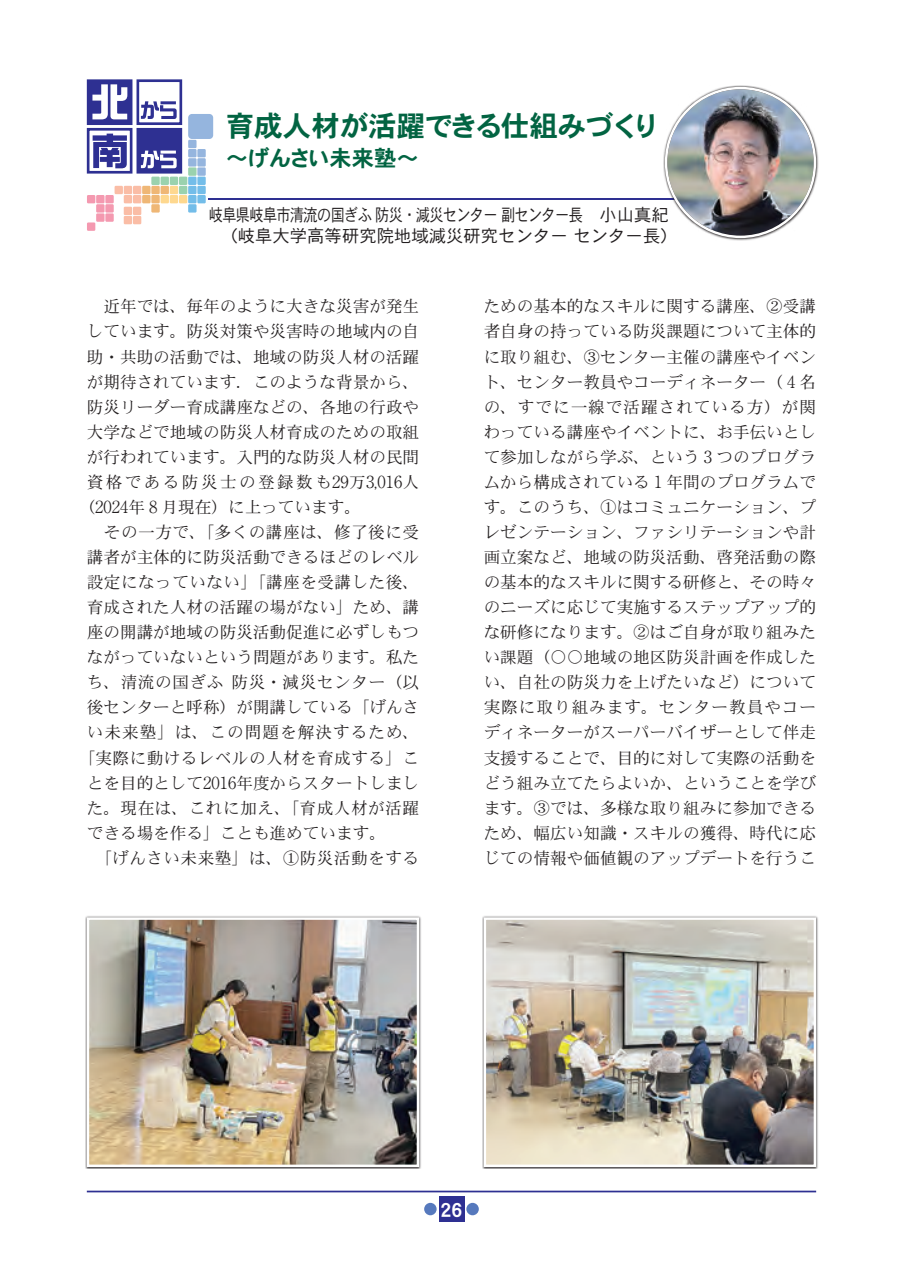
<style>
.page{position:relative;width:903px;height:1275px;background:#fff}
.page>*{position:absolute;margin:0;border:0;box-sizing:border-box;transform-origin:0 0}
.t1{font:28.53px "DFHS Gothic Std W7";letter-spacing:-.005em;color:#026442}
.t2{font:22.4px "DFHS Gothic Std W7";letter-spacing:-.005em;color:#026442}
.t3{font:21px "DFHS Gothic Std W7";color:#fff}
.t4{font:17.32px/21px "DFHS Gothic Std W3";color:#231f20;scale:.82 1}
.t5{font:16.62px/25px "DFHS Mincho Std W3";color:#231f20;text-align:justify}
.t6{font:16.62px "DFHS Mincho Std W3";letter-spacing:.03em;color:#231f20}
.t7{font:16.62px "DFHS Mincho Std W3";letter-spacing:.035em;color:#231f20}
.t8{font:16.62px "DFHS Mincho Std W3";letter-spacing:.145em;color:#231f20}
.t9{font:16.62px "DFHS Mincho Std W3";letter-spacing:.025em;color:#231f20}
.t10{font:16.62px "DFHS Mincho Std W3";letter-spacing:.06em;color:#231f20}
.s1{font-family:"Ryumin Pr 6";font-weight:300}
</style>
<div class="page">
<hr style="left:208px;top:199px;width:608px;height:1px;background:#2e3092">
<div style="left:188px;top:140px;width:9px;height:8px;background:#95b5de"></div>
<div style="left:188px;top:114px;width:25px;height:25px;background:#95b5de;border-radius:4px"></div>
<div style="left:188px;top:149px;width:9px;height:8px;background:#95b5de"></div>
<div style="left:197px;top:149px;width:9px;height:8px;background:#95b5de"></div>
<div style="left:188px;top:158px;width:9px;height:9px;background:#95b5de"></div>
<div style="left:197px;top:158px;width:9px;height:9px;background:#95b5de"></div>
<div style="left:197px;top:167px;width:9px;height:9px;background:#95b5de"></div>
<div style="left:179px;top:195px;width:8px;height:8px;background:#fed88f"></div>
<div style="left:170px;top:186px;width:8px;height:8px;background:#fed88f"></div>
<div style="left:170px;top:195px;width:8px;height:8px;background:#fed88f"></div>
<div style="left:161px;top:195px;width:8px;height:8px;background:#fed88f"></div>
<div style="left:188px;top:167px;width:9px;height:9px;background:#9ad2ae"></div>
<div style="left:179px;top:177px;width:8px;height:8px;background:#9ad2ae"></div>
<div style="left:179px;top:186px;width:8px;height:8px;background:#9ad2ae"></div>
<div style="left:170px;top:177px;width:8px;height:8px;background:#9ad2ae"></div>
<div style="left:161px;top:177px;width:8px;height:8px;background:#9ad2ae"></div>
<div style="left:151px;top:177px;width:9px;height:8px;background:#9ad2ae"></div>
<div style="left:133px;top:186px;width:8px;height:8px;background:#fabda6"></div>
<div style="left:133px;top:195px;width:8px;height:8px;background:#fabda6"></div>
<div style="left:133px;top:207px;width:8px;height:8px;background:#fabda6"></div>
<div style="left:124px;top:207px;width:8px;height:8px;background:#fabda6"></div>
<div style="left:133px;top:216px;width:8px;height:8px;background:#fabda6"></div>
<div style="left:124px;top:216px;width:8px;height:8px;background:#fabda6"></div>
<div style="left:124px;top:186px;width:8px;height:8px;background:#fabda6"></div>
<div style="left:115px;top:186px;width:8px;height:8px;background:#fabda6"></div>
<div style="left:124px;top:195px;width:8px;height:8px;background:#fabda6"></div>
<div style="left:105px;top:195px;width:9px;height:8px;background:#f499b0"></div>
<div style="left:105px;top:204px;width:9px;height:9px;background:#f499b0"></div>
<div style="left:96px;top:195px;width:9px;height:8px;background:#f499b0"></div>
<div style="left:87px;top:195px;width:8px;height:8px;background:#f499b0"></div>
<div style="left:87px;top:222px;width:8px;height:9px;background:#f499b0"></div>
<div style="left:96px;top:204px;width:9px;height:9px;background:#f499b0"></div>
<div style="left:105px;top:213px;width:9px;height:9px;background:#f499b0"></div>
<div style="left:96px;top:213px;width:9px;height:9px;background:#f499b0"></div>
<div style="left:161px;top:186px;width:8px;height:8px;background:#efb776"></div>
<div style="left:151px;top:186px;width:9px;height:8px;background:#efb776"></div>
<div style="left:151px;top:195px;width:9px;height:8px;background:#efb776"></div>
<div style="left:142px;top:186px;width:9px;height:8px;background:#efb776"></div>
<div style="left:142px;top:195px;width:9px;height:8px;background:#efb776"></div>
<div style="left:151px;top:204px;width:9px;height:9px;background:#efb776"></div>
<div style="left:188px;top:177px;width:9px;height:8px;background:#73bde9"></div>
<div style="left:188px;top:186px;width:9px;height:8px;background:#73bde9"></div>
<div style="left:197px;top:177px;width:9px;height:8px;background:#73bde9"></div>
<div style="left:188px;top:195px;width:9px;height:8px;background:#73bde9"></div>
<div style="left:197px;top:186px;width:9px;height:8px;background:#73bde9"></div>
<div style="left:188px;top:204px;width:9px;height:9px;background:#73bde9"></div>
<div style="left:197px;top:195px;width:9px;height:8px;background:#73bde9"></div>
<svg style="left:91px;top:83px;width:37px;height:38px"></svg>
<div style="left:87px;top:79px;width:45px;height:46px;border:3px solid #2e3092"></div>
<div style="left:136px;top:79px;width:46px;height:46px;border:3px solid #2e3092"></div>
<div style="left:87px;top:128px;width:45px;height:46px;border:3px solid #2e3092"></div>
<div style="left:138px;top:129px;width:43px;height:43px;background:#2e3092"></div>
<div style="left:136px;top:128px;width:46px;height:46px;border:3px solid #2e3092"></div>
<svg style="left:92px;top:84px;width:35px;height:35px"></svg>
<svg style="left:141px;top:151px;width:36px;height:17px"></svg>
<svg style="left:141px;top:101px;width:36px;height:18px"></svg>
<svg style="left:93px;top:134px;width:34px;height:34px"></svg>
<svg style="left:663px;top:85px;width:155px;height:155px"></svg>
<img style="left:667px;top:89px;width:147px;height:147px;border-radius:73px">
<svg style="left:85px;top:916px;width:336px;height:253px;background:#b0aeae"></svg>
<img style="left:90px;top:920px;width:326px;height:244px">
<div style="left:87px;top:917px;width:332px;height:250px;border:2px solid #fff"></div>
<svg style="left:482px;top:916px;width:336px;height:253px;background:#afaeae"></svg>
<img style="left:487px;top:920px;width:326px;height:244px">
<div style="left:484px;top:917px;width:332px;height:250px;border:2px solid #fff"></div>
<hr style="left:87px;top:1191px;width:729px;height:1px;background:#2e3092">
<div style="left:439px;top:1196px;width:25px;height:25px;background:#2e3092"></div>
<div style="left:466px;top:1203px;width:13px;height:12px;background:#5679bd;border-radius:50%"></div>
<div style="left:424px;top:1203px;width:13px;height:12px;background:#5679bd;border-radius:50%"></div>
<h1 class="t1" style="left:226px;top:110px;width:436px">育成人材が活躍できる仕組みづくり</h1>
<h2 class="t2" style="left:226px;top:146px;width:195px">～げんさい未来塾～</h2>
<p class="t4" style="left:220px;top:204px;width:559px;text-indent:-12px">岐阜県岐阜市清流の国ぎふ 防災・減災センター 副センター長　小山真紀（岐阜大学高等研究院地域減災研究センター センター長）</p>
<p class="t5" style="left:87px;top:294px;width:334px">　近年では、毎年のように大きな災害が発生</p>
<p class="t5" style="left:87px;top:319px;width:334px">しています。防災対策や災害時の地域内の自</p>
<p class="t5" style="left:87px;top:344px;width:334px">助・共助の活動では、地域の防災人材の活躍</p>
<p class="t5" style="left:87px;top:369px;width:334px">が期待されています．このような背景から、</p>
<p class="t5" style="left:87px;top:394px;width:334px">防災リーダー育成講座などの、各地の行政や</p>
<p class="t5" style="left:87px;top:419px;width:334px">大学などで地域の防災人材育成のための取組</p>
<p class="t5" style="left:87px;top:444px;width:334px">が行われています。入門的な防災人材の民間</p>
<p class="t8" style="left:87px;top:473px;width:334px">資格である防災士の登録数も<span class="s1">29</span>万<span class="s1">3,016</span>人</p>
<p class="t5" style="left:79px;top:494px;width:284px">（<span class="s1">2024</span>年 <span class="s1">8</span> 月現在）に上っています。</p>
<p class="t6" style="left:87px;top:523px;width:334px">　その一方で、「多くの講座は、修了後に受</p>
<p class="t5" style="left:87px;top:544px;width:334px">講者が主体的に防災活動できるほどのレベル</p>
<p class="t6" style="left:87px;top:573px;width:334px">設定になっていない」「講座を受講した後、</p>
<p class="t5" style="left:87px;top:594px;width:334px">育成された人材の活躍の場がない」ため、講</p>
<p class="t5" style="left:87px;top:619px;width:334px">座の開講が地域の防災活動促進に必ずしもつ</p>
<p class="t5" style="left:87px;top:644px;width:334px">ながっていないという問題があります。私た</p>
<p class="t7" style="left:87px;top:673px;width:334px">ち、清流の国ぎふ防災・減災センター（以</p>
<p class="t5" style="left:87px;top:695px;width:334px">後センターと呼称）が開講している「げんさ</p>
<p class="t10" style="left:87px;top:723px;width:334px">い未来塾」は、この問題を解決するため、</p>
<p class="t9" style="left:79px;top:748px;width:342px">「実際に動けるレベルの人材を育成する」こ</p>
<p class="t5" style="left:87px;top:770px;width:334px">とを目的として<span class="s1">2016</span>年度からスタートしまし</p>
<p class="t7" style="left:87px;top:799px;width:334px">た。現在は、これに加え、「育成人材が活躍</p>
<p class="t5" style="left:87px;top:820px;width:301px">できる場を作る」ことも進めています。</p>
<p class="t6" style="left:87px;top:849px;width:334px">　「げんさい未来塾」は、①防災活動をする</p>
<p class="t5" style="left:484px;top:294px;width:334px">ための基本的なスキルに関する講座、②受講者自身の持っている防災課題について主体的に取り組む、③センター主催の講座やイベント、センター教員やコーディネーター（ <span class="s1">4</span> 名の、すでに一線で活躍されている方）が関わっている講座やイベントに、お手伝いとして参加しながら学ぶ、という <span class="s1">3</span> つのプログラムから構成されている <span class="s1">1</span> 年間のプログラムです。このうち、①はコミュニケーション、プレゼンテーション、ファシリテーションや計画立案など、地域の防災活動、啓発活動の際の基本的なスキルに関する研修と、その時々のニーズに応じて実施するステップアップ的な研修になります。②はご自身が取り組みたい課題（〇〇地域の地区防災計画を作成したい、自社の防災力を上げたいなど）について実際に取り組みます。センター教員やコーディネーターがスーパーバイザーとして伴走支援することで、目的に対して実際の活動をどう組み立てたらよいか、ということを学びます。③では、多様な取り組みに参加できるため、幅広い知識・スキルの獲得、時代に応じての情報や価値観のアップデートを行うこ</p>
<p class="t3" style="left:440px;top:1198px;width:23px">26</p>
</div>
